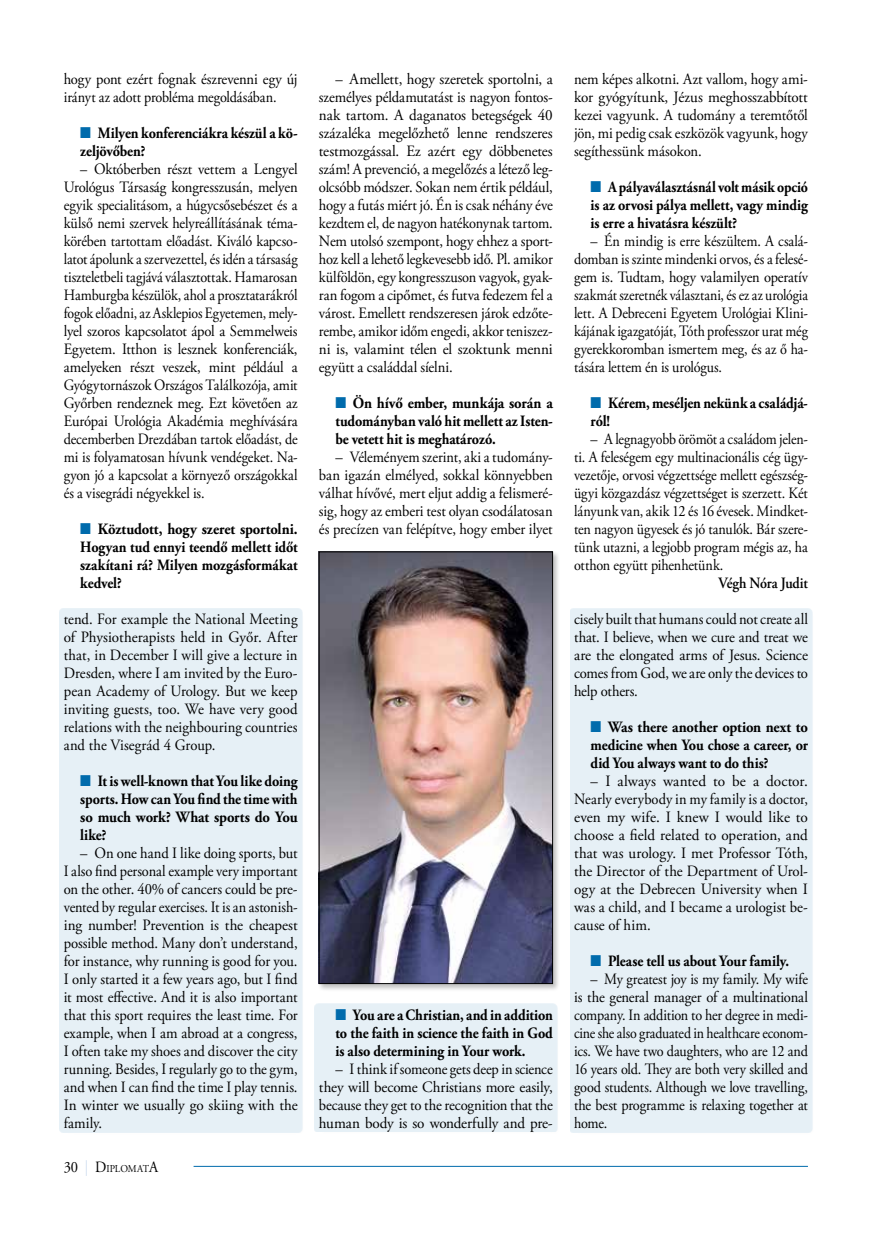
<style>
.page{position:relative;width:876px;height:1242px;background:#fff}
.page>*{position:absolute;margin:0;border:0;box-sizing:border-box;transform-origin:0 0}
.t1{font:15.75px/18px "Adobe Garamond Pro";letter-spacing:-.005em;color:#000;text-align:justify;scale:.93 1}
.t2{font:15.75px/18px "Adobe Garamond Pro";letter-spacing:-.005em;color:#000;text-align:justify;scale:.9 1}
.t3{font:700 15.75px/18px "Adobe Garamond Pro";letter-spacing:-.005em;color:#000;scale:.9 1}
.t4{font:700 15.75px/18px "Adobe Garamond Pro";letter-spacing:-.005em;color:#000;text-align:justify;scale:.93 1}
.t5{font:15.75px/18px "Adobe Garamond Pro";letter-spacing:-.005em;color:#000;text-align:justify;scale:.94 1}
.t6{font:700 15.75px/18px "Adobe Garamond Pro";letter-spacing:-.005em;color:#000;text-align:justify;scale:.88 1}
.t7{font:600 15.75px "Adobe Garamond Pro";letter-spacing:-.02em;color:#000;scale:.9 1}
.t8{font:10.5px "Adobe Garamond Pro";letter-spacing:-.005em;color:#000;scale:.92 1}
.s1{font-family:"Dixieland";font-weight:400;color:#006bac}
.s2{font-size:15.75px}
.s3{font-size:15.75px;color:#cfddef}
</style>
<div class="page">
<hr style="left:194px;top:1166px;width:614px;height:1px;background:#006bac">
<div style="left:63px;top:612px;width:243px;height:524px;background:#000;opacity:.25"></div>
<div style="left:59px;top:608px;width:243px;height:524px;background:#e6f0f6"></div>
<div style="left:318px;top:1008px;width:243px;height:128px;background:#000;opacity:.25"></div>
<div style="left:314px;top:1003px;width:243px;height:129px;background:#e6f0f6"></div>
<div style="left:573px;top:612px;width:243px;height:525px;background:#000;opacity:.25"></div>
<div style="left:570px;top:608px;width:242px;height:524px;background:#e6f0f6"></div>
<div style="left:317px;top:550px;width:243px;height:441px;background:#000;opacity:.25"></div>
<img style="left:321px;top:553px;width:230px;height:428px">
<div style="left:319px;top:551px;width:234px;height:432px;border:1px solid #000"></div>
<p class="t1" style="left:64px;top:70px;width:253px">hogy pont ezért fognak észrevenni egy új irányt az adott probléma megoldásában.</p>
<p class="t3" style="left:80px;top:124px;width:242px"><span class="s1">P</span> Milyen konferenciákra készül a kö&shy;zeljövőben?</p>
<p class="t2" style="left:64px;top:160px;width:262px;text-indent:17px">– Októberben részt vettem a Lengyel Urológus Társaság kongresszusán, melyen egyik specialitásom, a húgycsősebészet és a külső nemi szervek helyreállításának téma&shy;körében tartottam előadást. Kiváló kapcso&shy;latot ápolunk a szervezettel, és idén a társaság tiszteletbeli tagjává választottak. Hamarosan Hamburgba készülök, ahol a prosztatarákról fogok előadni, az Asklepios Egyetemen, mel - lyel szoros kapcsolatot ápol a Semmelweis Egyetem. Itthon is lesznek konferenciák, amelyeken részt veszek, mint például a Gyógytornászok Országos Találkozója, amit Győrben rendeznek meg. Ezt követően az Európai Urológia Akadémia meghívására decemberben Drezdában tartok előadást, de mi is folyamatosan hívunk vendégeket. Na&shy;gyon jó a kapcsolat a környező országokkal és a visegrádi négyekkel is.</p>
<p class="t4" style="left:80px;top:520px;width:235px"><span class="s1">P</span> Köztudott, hogy szeret sportolni.<br>Hogyan tud ennyi teendő mellett időt szakítani rá? Milyen mozgásformákat kedvel?</p>
<p class="t1" style="left:64px;top:610px;width:253px">tend. For example the National Meeting of Physiotherapists held in Győr. After that, in December I will give a lecture in Dresden, where I am invited by the Euro&shy;pean Academy of Urology. But we keep inviting guests, too. We have very good relations with the neighbouring countries and the Visegrád 4 Group.</p>
<p class="t3" style="left:80px;top:772px;width:243px;text-align:justify"><span class="s1">P</span> It is well-known that You like doing sports. How can You find the time with so much work? What sports do You like?</p>
<p class="t1" style="left:64px;top:844px;width:253px;text-indent:17px">– On one hand I like doing sports, but I also find personal example very important on the other. 40% of cancers could be pre&shy;vented by regular exercises. It is an astonish&shy;ing number! Prevention is the cheapest possible method. Many don’t understand, for instance, why running is good for you.<br>I only started it a few years ago, but I find it most effective. And it is also important that this sport requires the least time. For example, when I am abroad at a congress, I often take my shoes and discover the city running. Besides, I regularly go to the gym, and when I can find the time I play tennis.<br>In winter we usually go skiing with the family.</p>
<p class="t8" style="left:64px;top:1162px;width:104px"><span class="s2">30</span> <span class="s3">|</span> <span class="s2">D</span>IPLOMAT<span class="s2">A</span></p>
<p class="t1" style="left:319px;top:70px;width:253px;text-indent:17px">– Amellett, hogy szeretek sportolni, a személyes példamutatást is nagyon fontos&shy;nak tartom. A daganatos betegségek 40 százaléka megelőzhető lenne rendszeres testmozgással. Ez azért egy döbbenetes szám! A prevenció, a megelőzés a létező leg&shy;olcsóbb módszer. Sokan nem értik például, hogy a futás miért jó. Én is csak néhány éve kezdtem el, de nagyon hatékonynak tartom.<br>Nem utolsó szempont, hogy ehhez a sport&shy;hoz kell a lehető legkevesebb idő. Pl. amikor külföldön, egy kongresszuson vagyok, gyak&shy;ran fogom a cipőmet, és futva fedezem fel a várost. Emellett rendszeresen járok edzőte&shy;rembe, amikor időm engedi, akkor teniszez&shy;ni is, valamint télen el szoktunk menni együtt a családdal síelni.</p>
<p class="t4" style="left:335px;top:394px;width:235px"><span class="s1">P</span> Ön hívő ember, munkája során a tudományban való hit mellett az Isten&shy;be vetett hit is meghatározó.</p>
<p class="t1" style="left:319px;top:448px;width:253px;text-indent:17px">– Véleményem szerint, aki a tudomány&shy;ban igazán elmélyed, sokkal könnyebben válhat hívővé, mert eljut addig a felismeré&shy;sig, hogy az emberi test olyan csodálatosan és precízen van felépítve, hogy ember ilyet</p>
<p class="t3" style="left:335px;top:1006px;width:243px;text-align:justify"><span class="s1">P</span> You are a Christian, and in addition to the faith in science the faith in God is also determining in Your work.</p>
<p class="t1" style="left:319px;top:1060px;width:253px;text-indent:16px">– I think if someone gets deep in science they will become Christians more easily, because they get to the recognition that the human body is so wonderfully and pre-</p>
<p class="t1" style="left:574px;top:70px;width:253px">nem képes alkotni. Azt vallom, hogy ami&shy;kor gyógyítunk, Jézus meghosszabbított kezei vagyunk. A tudomány a teremtőtől jön, mi pedig csak eszközök vagyunk, hogy segíthessünk másokon.</p>
<p class="t6" style="left:591px;top:178px;width:249px"><span class="s1">P</span> A pályaválasztásnál volt másik opció is az orvosi pálya mellett, vagy mindig is erre a hivatásra készült?</p>
<p class="t2" style="left:574px;top:232px;width:262px;text-indent:17px">– Én mindig is erre készültem. A csalá&shy;domban is szinte mindenki orvos, és a felesé&shy;gem is. Tudtam, hogy valamilyen operatív szakmát szeretnék választani, és ez az urológia lett. A Debreceni Egyetem Urológiai Klini&shy;kájának igazgatóját, Tóth professzor urat még gyerekkoromban ismertem meg, és az ő ha&shy;tására lettem én is urológus.</p>
<p class="t3" style="left:591px;top:394px;width:243px"><span class="s1">P</span> Kérem, meséljen nekünk a családjá&shy;ról!</p>
<p class="t2" style="left:574px;top:430px;width:261px;text-indent:17px">– A legnagyobb örömöt a családom jelen&shy;ti. A feleségem egy multinacionális cég ügy&shy;vezetője, orvosi végzettsége mellett egészség&shy;ügyi közgazdász végzettséget is szerzett. Két lányunk van, akik 12 és 16 évesek. Mindket&shy;ten nagyon ügyesek és jó tanulók. Bár szere&shy;tünk utazni, a legjobb program mégis az, ha otthon együtt pihenhetünk.</p>
<p class="t7" style="left:719px;top:573px;width:101px">Végh Nóra Judit</p>
<p class="t1" style="left:574px;top:610px;width:253px">cisely built that humans could not create all that. I believe, when we cure and treat we are the elongated arms of Jesus. Science comes from God, we are only the devices to help others.</p>
<p class="t4" style="left:591px;top:718px;width:235px"><span class="s1">P</span> Was there another option next to medicine when You chose a career, or did You always want to do this?</p>
<p class="t5" style="left:574px;top:772px;width:250px;text-indent:17px">– I always wanted to be a doctor.<br>Nearly everybody in my family is a doctor, even my wife. I knew I would like to choose a field related to operation, and that was urology. I met Professor Tóth, the Director of the Department of Urol&shy;ogy at the Debrecen University when I was a child, and I became a urologist be&shy;cause of him.</p>
<p class="t3" style="left:591px;top:952px;width:222px"><span class="s1">P</span> Please tell us about Your family.</p>
<p class="t2" style="left:574px;top:970px;width:261px;text-indent:17px">– My greatest joy is my family. My wife is the general manager of a multinational company. In addition to her degree in medi&shy;cine she also graduated in healthcare econom&shy;ics. We have two daughters, who are 12 and 16 years old. They are both very skilled and good students. Although we love travelling, the best programme is relaxing together at home.</p>
</div>
